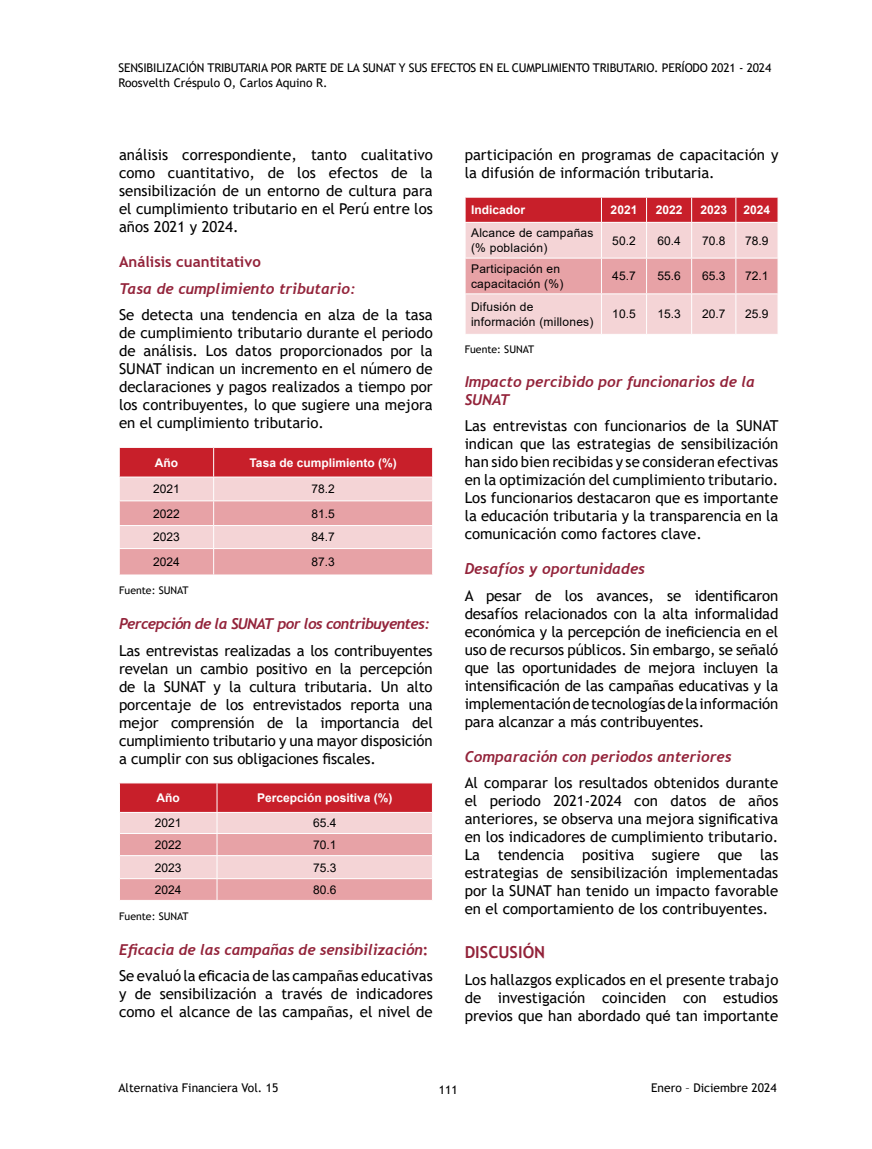
<style>
.page{position:relative;width:872px;height:1149px;background:#fff}
.page>*{position:absolute;margin:0;border:0;box-sizing:border-box;transform-origin:0 0}
.SUBTÍTULO_1{font:700 16.5px "Trebuchet MS";color:#93233a}
.CUERPO_texto{font:15px/18px "Trebuchet MS";color:#000;text-align:justify}
.SUBTÍTUO_3{font:italic 700 15px/18px "Trebuchet";color:#93233a}
.SUBTÍTUO_3-2{font:italic 700 15px "Trebuchet";letter-spacing:-.04em;color:#93233a}
.SUBTÍTULO_2{font:italic 700 15px "Trebuchet";letter-spacing:-.01em;color:#93233a}
.SUBTÍTULO_2-2{font:700 15px "Trebuchet MS";color:#93233a}
.TABLA-TEXTO{font:12px/15px "Arial";letter-spacing:.02em;color:#000}
.t1{font:12px/14.4px "Trebuchet MS";letter-spacing:-.015em;color:#000}
.TABLA-TEXTO-2{font:700 12px "Arial";color:#fff}
.FUENTE{font:10.5px "Trebuchet MS";color:#000}
.s1{font-family:"Trebuchet MS";font-style:normal}
.s2{font-family:"Arial"}
</style>
<div class="page">
<svg style="left:119px;top:447px;width:314px;height:127px;background:#e59a9f"></svg>
<svg style="left:119px;top:783px;width:314px;height:116px;background:#e5989d"></svg>
<svg style="left:465px;top:197px;width:313px;height:137px;background:#e8a7ab"></svg>
<hr style="left:465px;top:222px;width:136px;height:1px;background:#fff">
<hr style="left:465px;top:223px;width:1px;height:35px;background:#fff">
<hr style="left:601px;top:222px;width:45px;height:1px;background:#fff">
<hr style="left:601px;top:223px;width:1px;height:35px;background:#fff">
<hr style="left:646px;top:222px;width:45px;height:1px;background:#fff">
<hr style="left:646px;top:223px;width:1px;height:35px;background:#fff">
<hr style="left:691px;top:222px;width:45px;height:1px;background:#fff">
<hr style="left:691px;top:223px;width:1px;height:35px;background:#fff">
<hr style="left:736px;top:222px;width:42px;height:1px;background:#fff">
<hr style="left:735px;top:223px;width:1px;height:35px;background:#fff">
<hr style="left:777px;top:223px;width:1px;height:35px;background:#fff">
<hr style="left:465px;top:258px;width:136px;height:1px;background:#fff">
<hr style="left:465px;top:258px;width:1px;height:35px;background:#fff">
<hr style="left:601px;top:258px;width:45px;height:1px;background:#fff">
<hr style="left:601px;top:258px;width:1px;height:35px;background:#fff">
<hr style="left:646px;top:258px;width:45px;height:1px;background:#fff">
<hr style="left:646px;top:258px;width:1px;height:35px;background:#fff">
<hr style="left:691px;top:258px;width:45px;height:1px;background:#fff">
<hr style="left:691px;top:258px;width:1px;height:35px;background:#fff">
<hr style="left:736px;top:258px;width:42px;height:1px;background:#fff">
<hr style="left:735px;top:258px;width:1px;height:35px;background:#fff">
<hr style="left:777px;top:258px;width:1px;height:35px;background:#fff">
<hr style="left:465px;top:293px;width:136px;height:1px;background:#fff">
<hr style="left:465px;top:294px;width:1px;height:40px;background:#fff">
<hr style="left:601px;top:293px;width:45px;height:1px;background:#fff">
<hr style="left:601px;top:294px;width:1px;height:40px;background:#fff">
<hr style="left:646px;top:293px;width:45px;height:1px;background:#fff">
<hr style="left:646px;top:294px;width:1px;height:40px;background:#fff">
<hr style="left:691px;top:293px;width:45px;height:1px;background:#fff">
<hr style="left:691px;top:294px;width:1px;height:40px;background:#fff">
<hr style="left:736px;top:293px;width:42px;height:1px;background:#fff">
<hr style="left:735px;top:294px;width:1px;height:40px;background:#fff">
<hr style="left:777px;top:294px;width:1px;height:40px;background:#fff">
<p class="t1" style="left:119px;top:61px;width:654px">SENSIBILIZACIÓN TRIBUTARIA POR PARTE DE LA SUNAT Y SUS EFECTOS EN EL CUMPLIMIENTO TRIBUTARIO. PERÍODO 2021 - 2024<br>Roosvelth Créspulo O, Carlos Aquino R.</p>
<p class="CUERPO_texto" style="left:119px;top:145px;width:315px">análisis correspondiente, tanto cualitativo como cuantitativo, de los efectos de la sensibilización de un entorno de cultura para el cumplimiento tributario en el Perú entre los años 2021 y 2024.</p>
<p class="SUBTÍTULO_2-2" style="left:119px;top:252px;width:143px">Análisis cuantitativo</p>
<p class="SUBTÍTUO_3" style="left:119px;top:279px;width:238px">Tasa de cumplimiento tributario:</p>
<p class="CUERPO_texto" style="left:119px;top:305px;width:315px">Se detecta una tendencia en alza de la tasa de cumplimiento tributario durante el periodo de análisis. Los datos proporcionados por la SUNAT indican un incremento en el número de declaraciones y pagos realizados a tiempo por los contribuyentes, lo que sugiere una mejora en el cumplimiento tributario.</p>
<p class="TABLA-TEXTO-2" style="left:155px;top:454px;width:25px">Año</p>
<p class="TABLA-TEXTO-2" style="left:249px;top:454px;width:149px">Tasa de cumplimiento (%)</p>
<p class="TABLA-TEXTO" style="left:153px;top:481px;width:28px">2021</p>
<p class="TABLA-TEXTO" style="left:311px;top:481px;width:25px">78.2</p>
<p class="TABLA-TEXTO" style="left:153px;top:505px;width:28px">2022</p>
<p class="TABLA-TEXTO" style="left:311px;top:505px;width:25px">81.5</p>
<p class="TABLA-TEXTO" style="left:153px;top:529px;width:28px">2023</p>
<p class="TABLA-TEXTO" style="left:311px;top:529px;width:25px">84.7</p>
<p class="TABLA-TEXTO" style="left:153px;top:554px;width:28px">2024</p>
<p class="TABLA-TEXTO" style="left:311px;top:554px;width:25px">87.3</p>
<p class="FUENTE" style="left:119px;top:583px;width:71px">Fuente: SUNAT</p>
<p class="SUBTÍTUO_3-2" style="left:119px;top:614px;width:312px">Percepción de la SUNAT por los contribuyentes:</p>
<p class="CUERPO_texto" style="left:119px;top:641px;width:315px">Las entrevistas realizadas a los contribuyentes revelan un cambio positivo en la percepción de la SUNAT y la cultura tributaria. Un alto porcentaje de los entrevistados reporta una mejor comprensión de la importancia del cumplimiento tributario y una mayor disposición a cumplir con sus obligaciones fiscales.</p>
<p class="TABLA-TEXTO-2" style="left:157px;top:789px;width:25px">Año</p>
<p class="TABLA-TEXTO-2" style="left:257px;top:789px;width:137px">Percepción positiva (%)</p>
<p class="TABLA-TEXTO" style="left:155px;top:815px;width:28px">2021</p>
<p class="TABLA-TEXTO" style="left:313px;top:815px;width:25px">65.4</p>
<p class="TABLA-TEXTO" style="left:155px;top:836px;width:28px">2022</p>
<p class="TABLA-TEXTO" style="left:313px;top:836px;width:25px">70.1</p>
<p class="TABLA-TEXTO" style="left:155px;top:859px;width:28px">2023</p>
<p class="TABLA-TEXTO" style="left:313px;top:859px;width:25px">75.3</p>
<p class="TABLA-TEXTO" style="left:155px;top:881px;width:28px">2024</p>
<p class="TABLA-TEXTO" style="left:313px;top:881px;width:25px">80.6</p>
<p class="FUENTE" style="left:119px;top:908px;width:71px">Fuente: SUNAT</p>
<p class="SUBTÍTULO_2" style="left:119px;top:939px;width:310px">Eficacia de las campañas de sensibilización<span class="s1">:</span></p>
<p class="CUERPO_texto" style="left:119px;top:966px;width:315px">Se evaluó la eficacia de las campañas educativas y de sensibilización a través de indicadores como el alcance de las campañas, el nivel de</p>
<p class="CUERPO_texto" style="left:465px;top:145px;width:315px">participación en programas de capacitación y la difusión de información tributaria.</p>
<p class="TABLA-TEXTO-2" style="left:471px;top:201px;width:56px">Indicador</p>
<p class="TABLA-TEXTO-2" style="left:610px;top:201px;width:28px">2021</p>
<p class="TABLA-TEXTO-2" style="left:655px;top:201px;width:28px">2022</p>
<p class="TABLA-TEXTO-2" style="left:700px;top:201px;width:28px">2023</p>
<p class="TABLA-TEXTO-2" style="left:743px;top:201px;width:28px">2024</p>
<p class="TABLA-TEXTO" style="left:471px;top:225px;width:124px">Alcance de campañas (% población)</p>
<p class="TABLA-TEXTO" style="left:612px;top:233px;width:25px">50.2</p>
<p class="TABLA-TEXTO" style="left:657px;top:233px;width:25px">60.4</p>
<p class="TABLA-TEXTO" style="left:702px;top:233px;width:25px">70.8</p>
<p class="TABLA-TEXTO" style="left:745px;top:233px;width:25px">78.9</p>
<p class="TABLA-TEXTO" style="left:471px;top:261px;width:94px">Participación en capacitación (%)</p>
<p class="TABLA-TEXTO" style="left:612px;top:268px;width:25px">45.7</p>
<p class="TABLA-TEXTO" style="left:657px;top:268px;width:25px">55.6</p>
<p class="TABLA-TEXTO" style="left:702px;top:268px;width:25px">65.3</p>
<p class="TABLA-TEXTO" style="left:745px;top:268px;width:25px">72.1</p>
<p class="TABLA-TEXTO" style="left:471px;top:299px;width:124px">Difusión de información (millones)</p>
<p class="TABLA-TEXTO" style="left:612px;top:306px;width:25px">10.5</p>
<p class="TABLA-TEXTO" style="left:657px;top:306px;width:25px">15.3</p>
<p class="TABLA-TEXTO" style="left:702px;top:306px;width:25px">20.7</p>
<p class="TABLA-TEXTO" style="left:745px;top:306px;width:25px">25.9</p>
<p class="FUENTE" style="left:465px;top:343px;width:71px">Fuente: SUNAT</p>
<p class="SUBTÍTUO_3" style="left:465px;top:372px;width:292px">Impacto percibido por funcionarios de la<br>SUNAT</p>
<p class="CUERPO_texto" style="left:465px;top:416px;width:315px">Las entrevistas con funcionarios de la SUNAT indican que las estrategias de sensibilización han sido bien recibidas y se consideran efectivas en la optimización del cumplimiento tributario.<br>Los funcionarios destacaron que es importante la educación tributaria y la transparencia en la comunicación como factores clave.</p>
<p class="SUBTÍTUO_3" style="left:465px;top:559px;width:182px">Desafíos y oportunidades</p>
<p class="CUERPO_texto" style="left:465px;top:586px;width:315px">A pesar de los avances, se identificaron desafíos relacionados con la alta informalidad económica y la percepción de ineficiencia en el uso de recursos públicos. Sin embargo, se señaló que las oportunidades de mejora incluyen la intensificación de las campañas educativas y la implementación de tecnologías de la información para alcanzar a más contribuyentes.</p>
<p class="SUBTÍTUO_3" style="left:465px;top:747px;width:268px">Comparación con periodos anteriores</p>
<p class="CUERPO_texto" style="left:465px;top:773px;width:315px">Al comparar los resultados obtenidos durante el periodo 2021-2024 con datos de años anteriores, se observa una mejora significativa en los indicadores de cumplimiento tributario.<br>La tendencia positiva sugiere que las estrategias de sensibilización implementadas por la SUNAT han tenido un impacto favorable en el comportamiento de los contribuyentes.</p>
<p class="SUBTÍTULO_1" style="left:465px;top:941px;width:82px">DISCUSIÓN</p>
<p class="CUERPO_texto" style="left:465px;top:969px;width:315px">Los hallazgos explicados en el presente trabajo de investigación coinciden con estudios previos que han abordado qu<span class="s2">é</span> tan importante</p>
<p class="t1" style="left:119px;top:1080px;width:161px">Alternativa Financiera Vol. 15</p>
<p class="t1" style="left:439px;top:1081px;width:20px">111</p>
<p class="t1" style="left:651px;top:1080px;width:127px">Enero – Diciembre 2024</p>
</div>
